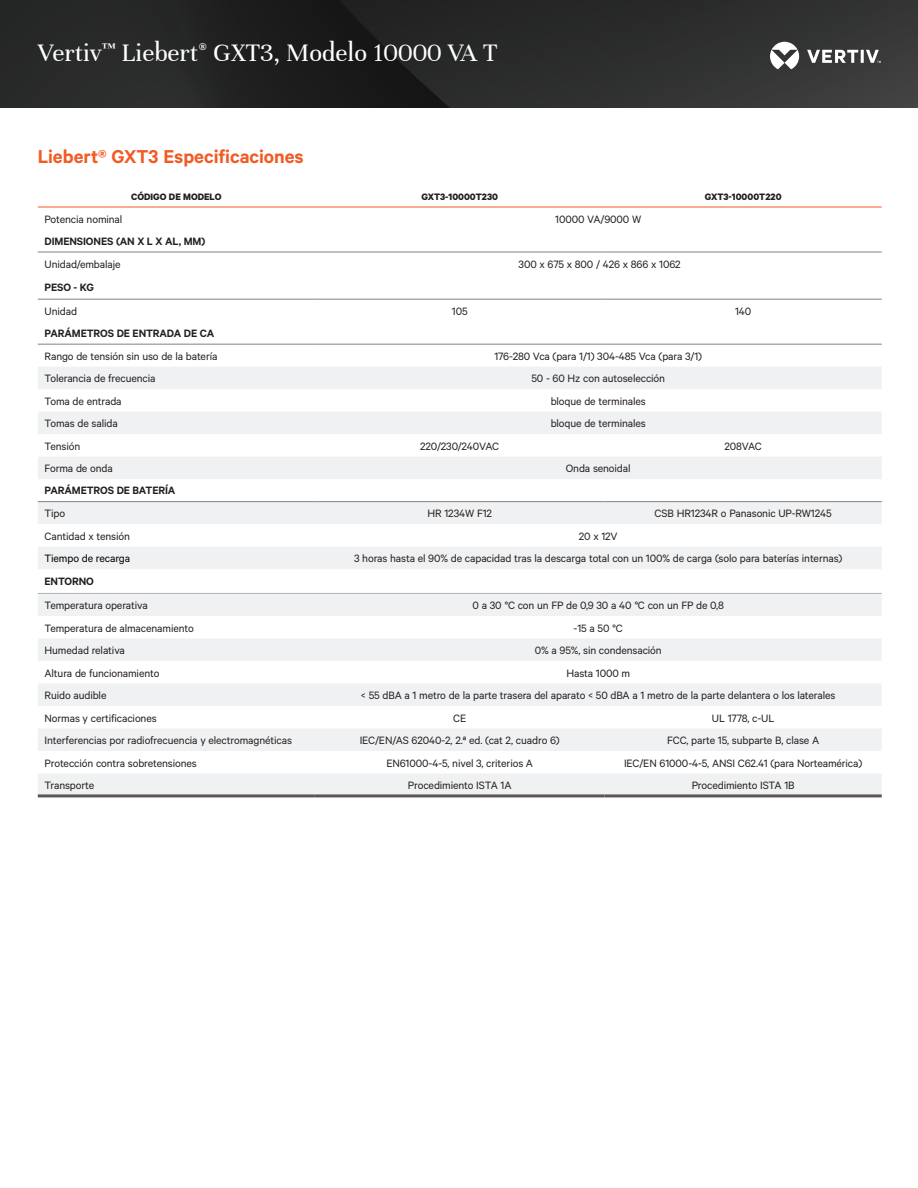
<style>
.page{position:relative;width:918px;height:1188px;background:#fff}
.page>*{position:absolute;margin:0;border:0;box-sizing:border-box;transform-origin:0 0}
.Vertiv_Header_Small{font:27px "Unna";color:#fff}
.Vertiv_Orange_Main_H{font:600 21px "Calibre";color:#f15b24}
.DatasheetTableBody{font:12px "Calibre";letter-spacing:-.01em;color:#231f20}
.DatasheetTableBody-2{font:600 12px "Calibre";letter-spacing:-.01em;color:#231f20}
.DatasheetTableBody-3{font:12px "Calibre";letter-spacing:-.01em;color:#000}
.DatasheetTableHeader{font:700 10.5px "Calibre";color:#231f20}
</style>
<div class="page">
<img style="left:0;top:0;width:918px;height:108px">
<svg style="left:770px;top:42px;width:111px;height:27px"></svg>
<svg style="left:38px;top:367px;width:844px;height:427px;fill:#f0f1f2"></svg>
<hr style="left:38px;top:207px;width:277px;height:1px;background:#f15b24">
<hr style="left:315px;top:207px;width:290px;height:1px;background:#f15b24">
<hr style="left:605px;top:207px;width:277px;height:1px;background:#f15b24">
<hr style="left:38px;top:252px;width:277px;height:1px;background:#808285">
<hr style="left:315px;top:252px;width:290px;height:1px;background:#808285">
<hr style="left:605px;top:252px;width:277px;height:1px;background:#808285">
<hr style="left:38px;top:299px;width:277px;height:1px;background:#808285">
<hr style="left:315px;top:299px;width:290px;height:1px;background:#808285">
<hr style="left:605px;top:299px;width:277px;height:1px;background:#808285">
<hr style="left:38px;top:344px;width:277px;height:1px;background:#808285">
<hr style="left:315px;top:344px;width:290px;height:1px;background:#808285">
<hr style="left:605px;top:344px;width:277px;height:1px;background:#808285">
<hr style="left:38px;top:501px;width:277px;height:1px;background:#808285">
<hr style="left:315px;top:501px;width:290px;height:1px;background:#808285">
<hr style="left:605px;top:501px;width:277px;height:1px;background:#808285">
<hr style="left:38px;top:593px;width:277px;height:1px;background:#b0b1b5">
<hr style="left:315px;top:593px;width:290px;height:1px;background:#b0b1b5">
<hr style="left:605px;top:593px;width:277px;height:1px;background:#b0b1b5">
<hr style="left:38px;top:794px;width:277px;height:3px;background:#5b5655">
<hr style="left:315px;top:794px;width:290px;height:3px;background:#5b5655">
<hr style="left:605px;top:794px;width:277px;height:3px;background:#5b5655">
<p class="Vertiv_Header_Small" style="left:38px;top:37px;width:461px">Vertiv<sup>™</sup> Liebert<sup>®</sup> GXT3, Modelo 10000 VA T</p>
<p class="Vertiv_Orange_Main_H" style="left:38px;top:144px;width:267px">Liebert® GXT3 Especificaciones</p>
<p class="DatasheetTableHeader" style="left:131px;top:191px;width:92px">CÓDIGO DE MODELO</p>
<p class="DatasheetTableHeader" style="left:421px;top:191px;width:78px">GXT3-10000T230</p>
<p class="DatasheetTableHeader" style="left:705px;top:191px;width:78px">GXT3-10000T220</p>
<p class="DatasheetTableBody" style="left:45px;top:212px;width:79px">Potencia nominal</p>
<p class="DatasheetTableBody" style="left:555px;top:212px;width:88px">10000 VA/9000 W</p>
<p class="DatasheetTableBody-2" style="left:45px;top:234px;width:162px">DIMENSIONES (AN X L X AL, MM)</p>
<p class="DatasheetTableBody" style="left:45px;top:257px;width:78px">Unidad/embalaje</p>
<p class="DatasheetTableBody" style="left:519px;top:257px;width:164px">300 x 675 x 800 / 426 x 866 x 1062</p>
<p class="DatasheetTableBody-2" style="left:45px;top:280px;width:51px">PESO - KG</p>
<p class="DatasheetTableBody" style="left:45px;top:304px;width:34px">Unidad</p>
<p class="DatasheetTableBody" style="left:452px;top:304px;width:17px">105</p>
<p class="DatasheetTableBody" style="left:735px;top:304px;width:18px">140</p>
<p class="DatasheetTableBody-2" style="left:45px;top:326px;width:171px">PARÁMETROS DE ENTRADA DE CA</p>
<p class="DatasheetTableBody" style="left:45px;top:349px;width:174px">Rango de tensión sin uso de la batería</p>
<p class="DatasheetTableBody" style="left:494px;top:349px;width:209px">176-280 Vca (para 1/1) 304-485 Vca (para 3/1)</p>
<p class="DatasheetTableBody" style="left:45px;top:372px;width:113px">Tolerancia de frecuencia</p>
<p class="DatasheetTableBody" style="left:531px;top:372px;width:135px">50 - 60 Hz con autoselección</p>
<p class="DatasheetTableBody" style="left:45px;top:394px;width:79px">Toma de entrada</p>
<p class="DatasheetTableBody" style="left:551px;top:394px;width:97px">bloque de terminales</p>
<p class="DatasheetTableBody" style="left:45px;top:417px;width:75px">Tomas de salida</p>
<p class="DatasheetTableBody" style="left:551px;top:417px;width:97px">bloque de terminales</p>
<p class="DatasheetTableBody" style="left:45px;top:439px;width:37px">Tensión</p>
<p class="DatasheetTableBody" style="left:420px;top:439px;width:81px">220/230/240VAC</p>
<p class="DatasheetTableBody" style="left:724px;top:439px;width:39px">208VAC</p>
<p class="DatasheetTableBody" style="left:45px;top:462px;width:70px">Forma de onda</p>
<p class="DatasheetTableBody" style="left:566px;top:462px;width:66px">Onda senoidal</p>
<p class="DatasheetTableBody-2" style="left:45px;top:483px;width:132px">PARÁMETROS DE BATERÍA</p>
<p class="DatasheetTableBody" style="left:45px;top:507px;width:22px">Tipo</p>
<p class="DatasheetTableBody" style="left:427px;top:507px;width:66px">HR 1234W F12</p>
<p class="DatasheetTableBody" style="left:655px;top:507px;width:179px">CSB HR1234R o Panasonic UP-RW1245</p>
<p class="DatasheetTableBody" style="left:45px;top:529px;width:87px">Cantidad x tensión</p>
<p class="DatasheetTableBody" style="left:579px;top:529px;width:40px">20 x 12V</p>
<p class="DatasheetTableBody-3" style="left:45px;top:552px;width:87px">Tiempo de recarga</p>
<p class="DatasheetTableBody" style="left:354px;top:552px;width:490px">3 horas hasta el 90% de capacidad tras la descarga total con un 100% de carga (solo para baterías internas)</p>
<p class="DatasheetTableBody-2" style="left:45px;top:574px;width:51px">ENTORNO</p>
<p class="DatasheetTableBody" style="left:45px;top:598px;width:105px">Temperatura operativa</p>
<p class="DatasheetTableBody" style="left:473px;top:598px;width:253px">0 a 30 °C con un FP de 0,9 30 a 40 °C con un FP de 0,8</p>
<p class="DatasheetTableBody" style="left:45px;top:621px;width:151px">Temperatura de almacenamiento</p>
<p class="DatasheetTableBody" style="left:574px;top:621px;width:51px">-15 a 50 °C</p>
<p class="DatasheetTableBody" style="left:45px;top:643px;width:82px">Humedad relativa</p>
<p class="DatasheetTableBody" style="left:535px;top:643px;width:129px">0% a 95%, sin condensación</p>
<p class="DatasheetTableBody" style="left:45px;top:666px;width:116px">Altura de funcionamiento</p>
<p class="DatasheetTableBody" style="left:566px;top:666px;width:65px">Hasta 1000 m</p>
<p class="DatasheetTableBody" style="left:45px;top:688px;width:63px">Ruido audible</p>
<p class="DatasheetTableBody" style="left:361px;top:688px;width:476px">&lt; 55 dBA a 1 metro de la parte trasera del aparato &lt; 50 dBA a 1 metro de la parte delantera o los laterales</p>
<p class="DatasheetTableBody" style="left:45px;top:711px;width:114px">Normas y certificaciones</p>
<p class="DatasheetTableBody" style="left:453px;top:711px;width:15px">CE</p>
<p class="DatasheetTableBody" style="left:712px;top:711px;width:64px">UL 1778, c-UL</p>
<p class="DatasheetTableBody" style="left:45px;top:733px;width:249px">Interferencias por radiofrecuencia y electromagnéticas</p>
<p class="DatasheetTableBody" style="left:360px;top:733px;width:202px">IEC/EN/AS 62040-2, 2.ª ed. (cat 2, cuadro 6)</p>
<p class="DatasheetTableBody" style="left:667px;top:733px;width:154px">FCC, parte 15, subparte B, clase A</p>
<p class="DatasheetTableBody" style="left:45px;top:756px;width:154px">Protección contra sobretensiones</p>
<p class="DatasheetTableBody" style="left:386px;top:756px;width:148px">EN61000-4-5, nivel 3, criterios A</p>
<p class="DatasheetTableBody" style="left:624px;top:756px;width:240px">IEC/EN 61000-4-5, ANSI C62.41 (para Norteamérica)</p>
<p class="DatasheetTableBody" style="left:45px;top:778px;width:51px">Transporte</p>
<p class="DatasheetTableBody" style="left:408px;top:778px;width:105px">Procedimiento ISTA 1A</p>
<p class="DatasheetTableBody" style="left:692px;top:778px;width:104px">Procedimiento ISTA 1B</p>
</div>
